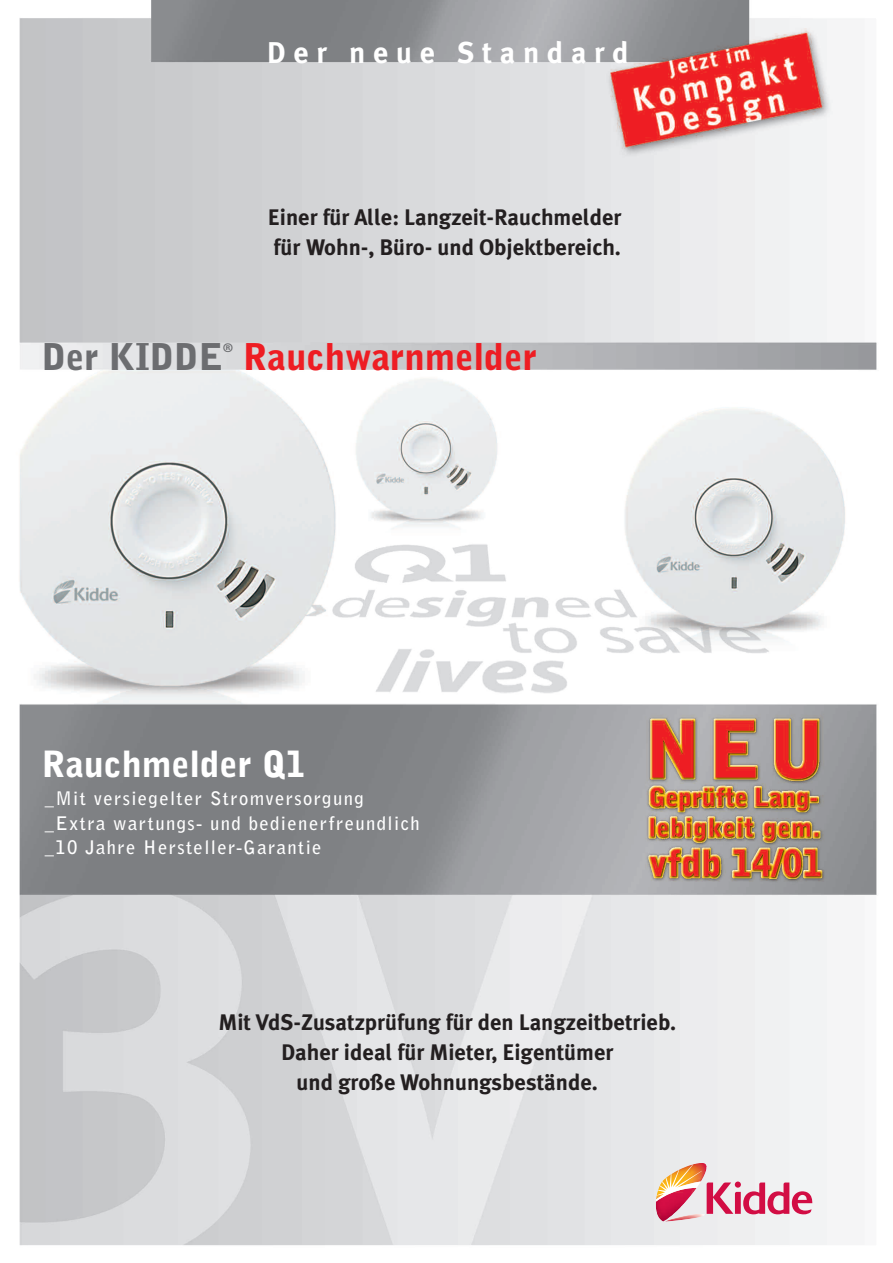
<style>
.page{position:relative;width:893px;height:1263px;background:#fff}
.page>*{position:absolute;margin:0;border:0;box-sizing:border-box;transform-origin:0 0}
.t1{font:900 36.75px "Bell Gothic";color:#ee1d23}
.t2{font:900 36.75px "Bell Gothic";color:#6c6d70}
.t3{font:900 36px "Bell Gothic";color:#fff}
.t4{font:700 30px "Meta Plus";letter-spacing:.255em;color:#fff}
.t5{font:700 22.5px/30px "Meta Plus";color:#231f20;text-align:center}
.t6{font:700 18.6px/24.6px "Bell Gothic Std";letter-spacing:.075em;color:#fff}
.t7{font:900 12.3px "Bell Gothic";color:#6c6d70}
</style>
<div class="page">
<img style="left:19px;top:0;width:858px;height:1246px">
<img style="left:657px;top:1163px;width:50px;height:1px">
<svg style="left:656px;top:1164px;width:156px;height:58px"></svg>
<h3 class="t4" style="left:267px;top:35px;width:363px">Der neue Standard</h3>
<p class="t5" style="left:268px;top:202px;width:355px;text-align:left">Einer für Alle: Langzeit-Rauchmelder für Wohn-, Büro- und Objektbereich.</p>
<h1 class="t2" style="left:42px;top:343px;width:183px">Der KIDDE</h1>
<p class="t7" style="left:223px;top:342px;width:11px">®</p>
<h1 class="t1" style="left:243px;top:343px;width:295px">Rauchwarnmelder</h1>
<h2 class="t3" style="left:42px;top:750px;width:265px">Rauchmelder Q1</h2>
<p class="t6" style="left:45px;top:787px;width:376px">_Mit versiegelter Stromversorgung _Extra wartungs- und bedienerfreundlich _10 Jahre Hersteller-Garantie</p>
<p class="t5" style="left:218px;top:1007px;width:459px">Mit VdS-Zusatzprüfung für den Langzeitbetrieb.<br>Daher ideal für Mieter, Eigentümer<br>und große Wohnungsbestände.</p>
</div>
